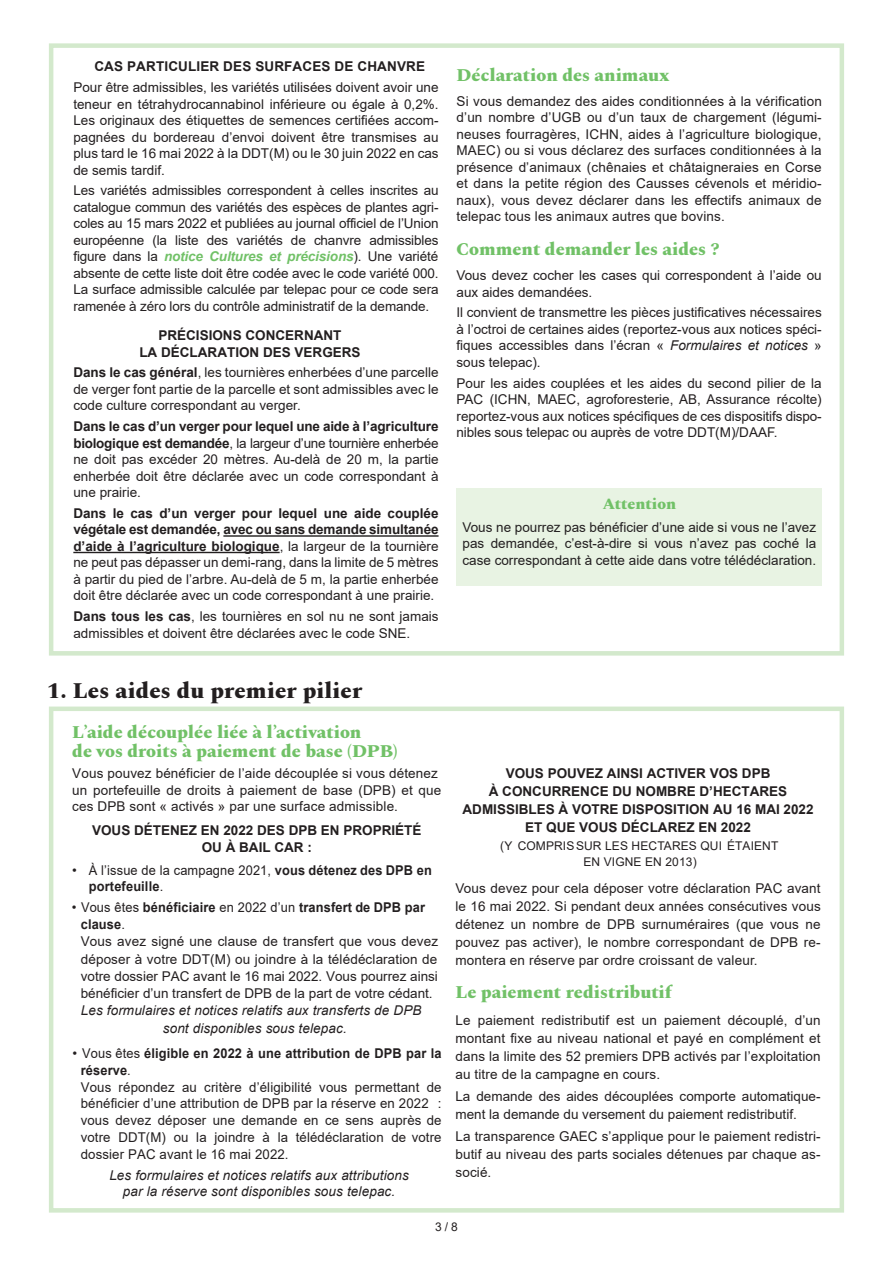
<style>
.page{position:relative;width:893px;height:1263px;background:#fff}
.page>*{position:absolute;margin:0;border:0;box-sizing:border-box;transform-origin:0 0}
.t1{font:800 22.5px "Spectral";letter-spacing:.01em;color:#231f20}
.t2{font:800 18px/19.5px "Spectral";color:#71c167}
.t3{font:800 15.75px "Spectral";color:#71c167}
.t4{font:13.5px/16.5px "Arial";color:#231f20;text-align:justify}
.t5{font:700 13.5px/18px "Arial";color:#231f20;text-align:center}
.t6{font:italic 13.5px/18px "Arial";letter-spacing:.01em;color:#231f20;text-align:center}
.t7{font:700 13.5px/16.5px "Arial";color:#231f20;scale:.95 1}
.t8{font:12px "Arial";letter-spacing:.01em;color:#231f20}
.s1{font-weight:700;font-style:italic;color:#71c167}
.s2{font-weight:700}
.s3{font-style:italic}
.s4{font-weight:400}
</style>
<div class="page">
<div style="left:49px;top:43px;width:795px;height:613px;border:4px solid #d3e9cc"></div>
<hr style="left:223px;top:535px;width:216px;height:2px;background:#231f20">
<hr style="left:73px;top:552px;width:207px;height:1px;background:#231f20">
<div style="left:457px;top:488px;width:365px;height:98px;background:#e8f3e3"></div>
<div style="left:49px;top:706px;width:795px;height:506px;border:4px solid #d3e9cc"></div>
<p class="t5" style="left:94px;top:58px;width:332px">CAS PARTICULIER DES SURFACES DE CHANVRE</p>
<p class="t4" style="left:73px;top:79px;width:367px">Pour être admissibles, les variétés utilisées doivent avoir une teneur en tétrahydrocannabinol inférieure ou égale à 0,2%.<br>Les originaux des étiquettes de semences certifiées accom&shy;pagnées du bordereau d’envoi doivent être transmises au plus tard le 16 mai 2022 à la DDT(M) ou le 30 juin 2022 en cas de semis tardif.</p>
<p class="t4" style="left:73px;top:182px;width:367px">Les variétés admissibles correspondent à celles inscrites au catalogue commun des variétés des espèces de plantes agri&shy;coles au 15 mars 2022 et publiées au journal officiel de l’Union européenne (la liste des variétés de chanvre admissibles figure dans la <span class="s1">notice Cultures et précisions</span>). Une variété absente de cette liste doit être codée avec le code variété 000.<br>La surface admissible calculée par telepac pour ce code sera ramenée à zéro lors du contrôle administratif de la demande.</p>
<p class="t5" style="left:139px;top:327px;width:223px;line-height:16.6px">PRÉCISIONS CONCERNANT<br>LA DÉCLARATION DES VERGERS</p>
<p class="t4" style="left:73px;top:364px;width:367px"><span class="s2">Dans le cas général</span>, les tournières enherbées d’une parcelle de verger font partie de la parcelle et sont admissibles avec le code culture correspondant au verger.</p>
<p class="t4" style="left:73px;top:418px;width:367px"><span class="s2">Dans le cas d’un verger pour lequel une aide à l’agriculture biologique est demandée</span>, la largeur d’une tournière enherbée ne doit pas excéder 20 mètres. Au-delà de 20 m, la partie enherbée doit être déclarée avec un code correspondant à une prairie.</p>
<p class="t4" style="left:73px;top:505px;width:367px"><span class="s2">Dans le cas d’un verger pour lequel une aide couplée végétale est demandée, avec ou sans demande simultanée d’aide à l’agriculture biologique</span>, la largeur de la tournière ne peut pas dépasser un demi-rang, dans la limite de 5 mètres à partir du pied de l’arbre. Au-delà de 5 m, la partie enherbée doit être déclarée avec un code correspondant à une prairie.</p>
<p class="t4" style="left:73px;top:608px;width:367px"><span class="s2">Dans tous les cas</span>, les tournières en sol nu ne sont jamais admissibles et doivent être déclarées avec le code SNE.</p>
<h2 class="t2" style="left:457px;top:64px;width:215px">Déclaration des animaux</h2>
<p class="t4" style="left:457px;top:93px;width:367px">Si vous demandez des aides conditionnées à la vérification d’un nombre d’UGB ou d’un taux de chargement (légumi&shy;neuses fourragères, ICHN, aides à l’agriculture biologique, MAEC) ou si vous déclarez des surfaces conditionnées à la présence d’animaux (chênaies et châtaigneraies en Corse et dans la petite région des Causses cévenols et méridio&shy;naux), vous devez déclarer dans les effectifs animaux de telepac tous les animaux autres que bovins.</p>
<h2 class="t2" style="left:457px;top:238px;width:264px">Comment demander les aides ?</h2>
<p class="t4" style="left:457px;top:267px;width:367px">Vous devez cocher les cases qui correspondent à l’aide ou aux aides demandées.</p>
<p class="t4" style="left:457px;top:304px;width:367px">Il convient de transmettre les pièces justificatives nécessaires à l’octroi de certaines aides (reportez-vous aux notices spéci&shy;fiques accessibles dans l’écran « <span class="s3">Formulaires et notices</span> » sous telepac).</p>
<p class="t4" style="left:457px;top:374px;width:367px">Pour les aides couplées et les aides du second pilier de la PAC (ICHN, MAEC, agroforesterie, AB, Assurance récolte) reportez-vous aux notices spécifiques de ces dispositifs dispo&shy;nibles sous telepac ou auprès de votre DDT(M)/DAAF.</p>
<p class="t3" style="left:603px;top:492px;width:75px">Attention</p>
<p class="t4" style="left:462px;top:519px;width:355px">Vous ne pourrez pas bénéficier d’une aide si vous ne l’avez pas demandée, c’est-à-dire si vous n’avez pas coché la case correspondant à cette aide dans votre télédéclaration.</p>
<h1 class="t1" style="left:47px;top:674px;width:317px">1. Les aides du premier pilier</h1>
<h2 class="t2" style="left:72px;top:721px;width:327px">L’aide découplée liée à l’activation<br>de vos droits à paiement de base (DPB)</h2>
<p class="t4" style="left:72px;top:765px;width:371px;text-align:left">Vous pouvez bénéficier de l’aide découplée si vous détenez un portefeuille de droits à paiement de base (DPB) et que ces DPB sont « activés » par une surface admissible.</p>
<p class="t5" style="left:92px;top:822px;width:331px;line-height:16.5px">VOUS DÉTENEZ EN 2022 DES DPB EN PROPRIÉTÉ<br>OU À BAIL CAR :</p>
<p class="t7" style="left:89px;top:862px;width:363px;text-indent:-17px"><span class="s4">• À l’issue de la campagne 2021,</span> vous détenez des DPB en portefeuille<span class="s4">.</span></p>
<p class="t4" style="left:81px;top:899px;width:359px;line-height:17.2px;text-align:left;text-indent:-9px">• Vous êtes <span class="s2">bénéficiaire</span> en 2022 d’un <span class="s2">transfert de DPB par clause</span>.<br>Vous avez signé une clause de transfert que vous devez déposer à votre DDT(M) ou joindre à la télédéclaration de votre dossier PAC avant le 16 mai 2022. Vous pourrez ainsi bénéficier d’un transfert de DPB de la part de votre cédant.</p>
<p class="t6" style="left:81px;top:1002px;width:342px">Les formulaires et notices relatifs aux transferts de DPB sont disponibles sous telepac.</p>
<p class="t4" style="left:81px;top:1045px;width:362px;text-align:left;text-indent:-8px">• Vous êtes <span class="s2">éligible en 2022 à une attribution de DPB par la réserve</span>.<br>Vous répondez au critère d’éligibilité vous permettant de bénéficier d’une attribution de DPB par la réserve en 2022 : vous devez déposer une demande en ce sens auprès de votre DDT(M) ou la joindre à la télédéclaration de votre dossier PAC avant le 16 mai 2022.</p>
<p class="t6" style="left:109px;top:1167px;width:301px;line-height:16.5px">Les formulaires et notices relatifs aux attributions par la réserve sont disponibles sous telepac.</p>
<p class="t5" style="left:462px;top:764px;width:353px">VOUS POUVEZ AINSI ACTIVER VOS DPB<br>À CONCURRENCE DU NOMBRE D’HECTARES ADMISSIBLES À VOTRE DISPOSITION AU 16 MAI 2022<br>ET QUE VOUS DÉCLAREZ EN 2022</p>
<p class="t8" style="left:500px;top:837px;width:2px">compris</p>
<p class="t8" style="left:576px;top:837px;width:10px">sur</p>
<p class="t8" style="left:605px;top:837px;width:9px">les</p>
<p class="t8" style="left:632px;top:837px;width:9px">hectares</p>
<p class="t8" style="left:700px;top:837px;width:3px">taient</p>
<p class="t8" style="left:583px;top:854px;width:115px">EN VIGNE EN 2013)</p>
<p class="t4" style="left:455px;top:879px;width:367px;line-height:18px">Vous devez pour cela déposer votre déclaration PAC avant le 16 mai 2022. Si pendant deux années consécutives vous détenez un nombre de DPB surnuméraires (que vous ne pouvez pas activer), le nombre correspondant de DPB re&shy;montera en réserve par ordre croissant de valeur.</p>
<h2 class="t2" style="left:455px;top:981px;width:218px">Le paiement redistributif</h2>
<p class="t4" style="left:455px;top:1011px;width:367px;line-height:18px">Le paiement redistributif est un paiement découplé, d’un montant fixe au niveau national et payé en complément et dans la limite des 52 premiers DPB activés par l’exploitation au titre de la campagne en cours.</p>
<p class="t4" style="left:455px;top:1087px;width:367px;line-height:18px">La demande des aides découplées comporte automatique&shy;ment la demande du versement du paiement redistributif.</p>
<p class="t4" style="left:455px;top:1127px;width:367px;line-height:18px">La transparence GAEC s’applique pour le paiement redistri&shy;butif au niveau des parts sociales détenues par chaque as&shy;socié.</p>
<p class="t8" style="left:435px;top:1219px;width:24px">3 / 8</p>
</div>
